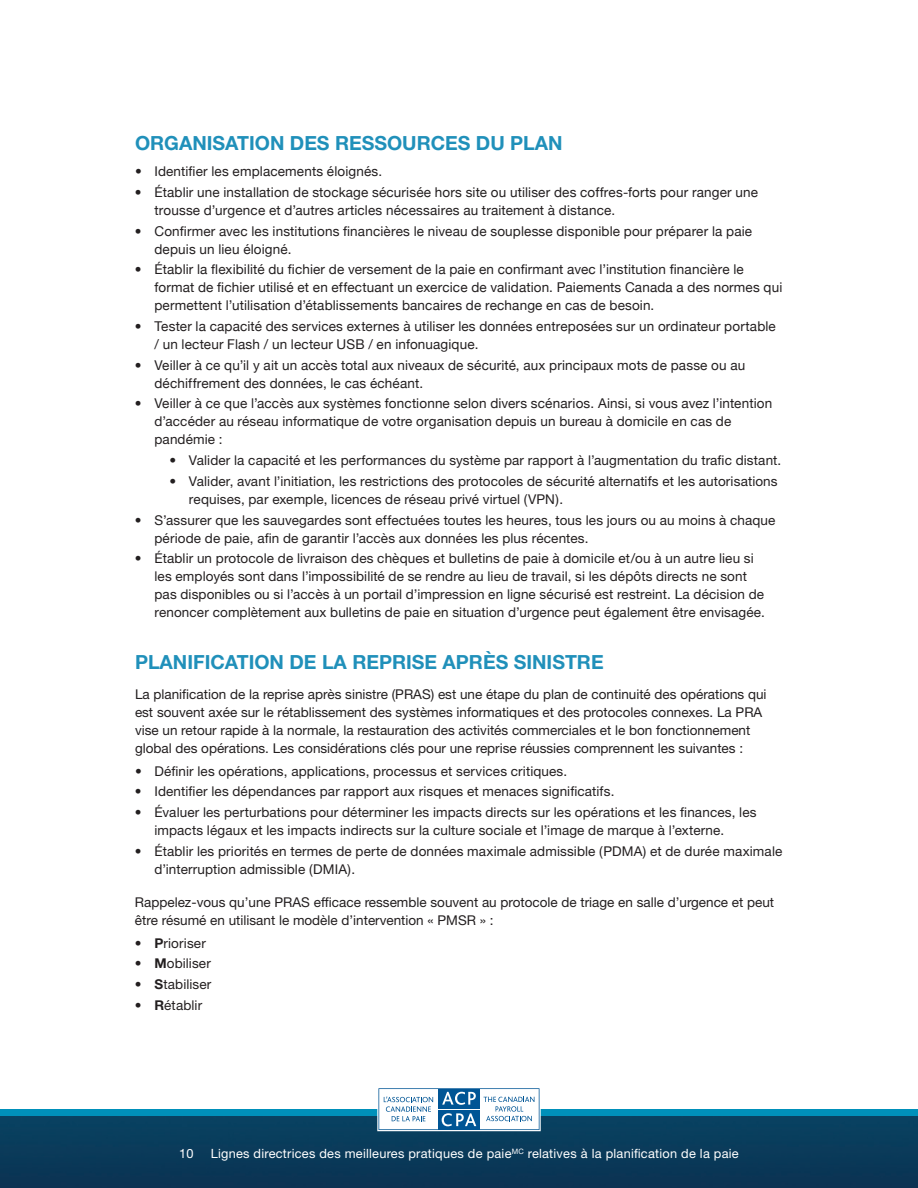
<style>
.page{position:relative;width:918px;height:1188px;background:#fff}
.page>*{position:absolute;margin:0;border:0;box-sizing:border-box;transform-origin:0 0}
.t1{font:700 19.5px "Helvetica Neue";color:#2090ba}
.t2{font:13.5px/18px "Helvetica Neue";letter-spacing:.01em;color:#231f20}
.t3{font:13.5px/18px "Helvetica Neue";letter-spacing:.01em;color:#231f20}
.t4{font:12.75px "Helvetica Neue";letter-spacing:.02em;color:#fff}
.s1{font-style:inherit}
.s2{font-weight:700}
</style>
<div class="page">
<div style="left:0;top:1115px;width:918px;height:73px;background:#093a5a"></div>
<div style="left:0;top:1109px;width:918px;height:6px;background:#0090ba"></div>
<div style="left:377px;top:1087px;width:164px;height:44px;background:#fff"></div>
<svg style="left:378px;top:1088px;width:162px;height:42px"></svg>
<h1 class="t1" style="left:135px;top:131px;width:429px">ORGANISATION DES RESSOURCES DU PLAN</h1>
<p class="t3" style="left:135px;top:162px;width:249px"><span class="s1">• Identifie</span>r les emplacements éloignés.</p>
<p class="t3" style="left:154px;top:183px;width:605px;text-indent:-19px">• Établir une installation de stockage sécurisée hors site ou utiliser des coffres-forts pour ranger une trousse d’urgence et d’autres articles nécessaires au traitement à distance.</p>
<p class="t3" style="left:154px;top:222px;width:599px;text-indent:-19px">• Confirmer avec les institutions financières le niveau de souplesse disponible pour préparer la paie depuis un lieu éloigné.</p>
<p class="t3" style="left:154px;top:260px;width:629px;text-indent:-19px">• Établir la flexibilité du fichier de versement de la paie en confirmant avec l’institution financière le format de fichier utilisé et en effectuant un exercice de validation. Paiements Canada a des normes qui permettent l’utilisation d’établissements bancaires de rechange en cas de besoin.</p>
<p class="t3" style="left:154px;top:317px;width:623px;text-indent:-19px">• Tester la capacité des services externes à utiliser les données entreposées sur un ordinateur portable / un lecteur Flash / un lecteur USB / en infonuagique.</p>
<p class="t3" style="left:154px;top:356px;width:592px;text-indent:-19px">• Veiller à ce qu’il y ait un accès total aux niveaux de sécurité, aux principaux mots de passe ou au déchiffrement des données, le cas échéant.</p>
<p class="t3" style="left:135px;top:395px;width:639px">• Veiller à ce que l’accès aux systèmes fonctionne selon divers scénarios. Ainsi, si vous avez l’intention</p>
<p class="t2" style="left:154px;top:413px;width:578px">d’accéder au réseau informatique de votre organisation depuis un bureau à domicile en cas de pandémie :</p>
<p class="t2" style="left:169px;top:451px;width:613px">• Valider la capacité et les performances du système par rapport à l’augmentation du trafic distant.</p>
<p class="t2" style="left:189px;top:472px;width:590px;text-indent:-19px">• Valider, avant l’initiation, les restrictions des protocoles de sécurité alternatifs et les autorisations requises, par exemple, licences de réseau privé virtuel (VPN).</p>
<p class="t2" style="left:154px;top:511px;width:623px;text-indent:-19px">• S’assurer que les sauvegardes sont effectuées toutes les heures, tous les jours ou au moins à chaque période de paie, afin de garantir l’accès aux données les plus récentes.</p>
<p class="t2" style="left:154px;top:549px;width:612px;text-indent:-19px">• Établir un protocole de livraison des chèques et bulletins de paie à domicile et/ou à un autre lieu si les employés sont dans l’impossibilité de se rendre au lieu de travail, si les dépôts directs ne sont pas disponibles ou si l’accès à un portail d’impression en ligne sécurisé est restreint. La décision de renoncer complètement aux bulletins de paie en situation d’urgence peut également être envisagée.</p>
<h1 class="t1" style="left:135px;top:650px;width:470px">PLANIFICATION DE LA REPRISE APRÈS SINISTRE</h1>
<p class="t2" style="left:135px;top:685px;width:633px">La planification de la reprise après sinistre (PRAS) est une étape du plan de continuité des opérations qui est souvent axée sur le rétablissement des systèmes informatiques et des protocoles connexes. La PRA vise un retour rapide à la normale, la restauration des activités commerciales et le bon fonctionnement global des opérations. Les considérations clés pour une reprise réussies comprennent les suivantes :</p>
<p class="t2" style="left:135px;top:762px;width:434px">• Définir les opérations, applications, processus et services critiques.</p>
<p class="t2" style="left:135px;top:782px;width:481px">• I dentifier les dépendances par rapport aux risques et menaces significatifs.</p>
<p class="t2" style="left:154px;top:803px;width:604px;text-indent:-19px">• Évaluer les perturbations pour déterminer les impacts directs sur les opérations et les finances, les impacts légaux et les impacts indirects sur la culture sociale et l’image de marque à l’externe.</p>
<p class="t2" style="left:154px;top:842px;width:629px;text-indent:-19px">• Établir les priorités en termes de perte de données maximale admissible (PDMA) et de durée maximale d’interruption admissible (DMIA).</p>
<p class="t2" style="left:135px;top:893px;width:641px">Rappelez-vous qu’une PRAS efficace ressemble souvent au protocole de triage en salle d’urgence et peut être résumé en utilisant le modèle d’intervention « PMSR » :</p>
<p class="t2" style="left:135px;top:934px;width:72px">• <span class="s2">P</span>rioriser</p>
<p class="t2" style="left:135px;top:954px;width:77px">• <span class="s2">M</span>obiliser</p>
<p class="t2" style="left:135px;top:975px;width:78px">• <span class="s2">S</span>tabiliser</p>
<p class="t2" style="left:135px;top:996px;width:69px">• <span class="s2">R</span>établir</p>
<p class="t4" style="left:179px;top:1146px;width:16px">10</p>
<p class="t4" style="left:211px;top:1146px;width:530px">Lignes directrices des meilleures pratiques de paie<sup>MC</sup> relatives à la planification de la paie</p>
</div>
